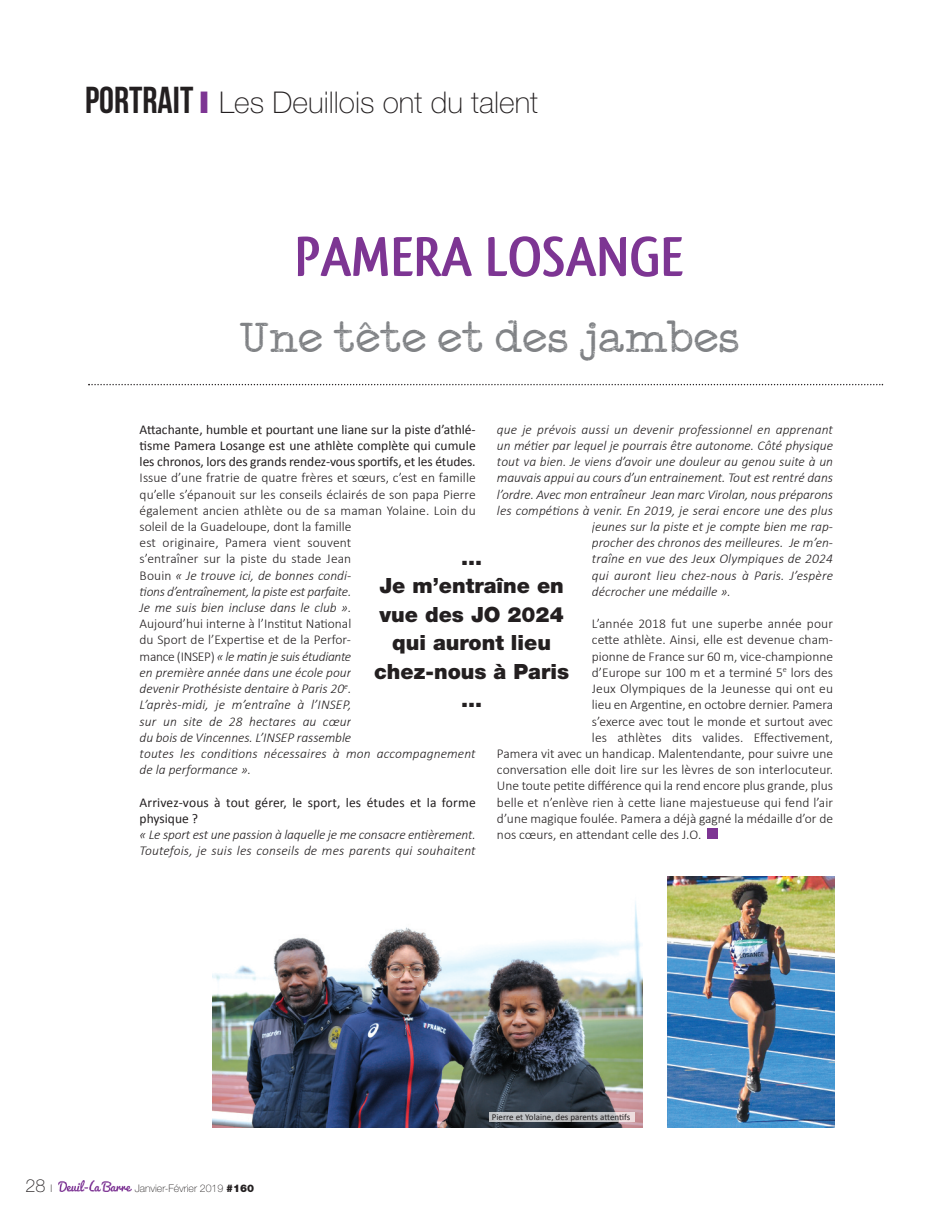
<style>
.page{position:relative;width:936px;height:1212px;background:#fff}
.page>*{position:absolute;margin:0;border:0;box-sizing:border-box;transform-origin:0 0}
.t1{font:700 58.5px "Qlassik";color:#7d3593}
.t2{font:45px "Typewriter Style";color:#808285}
.t3{font:100 30px "Helvetica Neue";color:#231f20}
.t4{font:900 21px/28.5px "Helvetica Neue";color:#231f20;text-align:center}
.t5{font:100 18px "Helvetica Neue";color:#231f20}
.t6{font:300 13.5px/16.2px "Calibri";color:#231f20}
.t7{font:italic 300 13.5px/16.2px "Calibri";color:#231f20}
.t8{font:13.5px/16.2px "Calibri";letter-spacing:-.005em;color:#231f20;text-align:justify}
.t9{font:100 10.5px "Helvetica Neue";color:#231f20}
.t10{font:9px "Calibri";color:#231f20}
.s1{font-family:"Bebas Neue";font-weight:400;font-size:37.5px}
.s2{font-weight:900;color:#7d3593}
.s3{font-style:italic}
.s4{font-style:normal}
.s5{font-size:10.5px}
.s6{font-weight:900}
</style>
<div class="page">
<svg style="left:88px;top:384px;width:795px;height:1px"></svg>
<div style="left:707px;top:829px;width:10px;height:10px;background:#7d3593"></div>
<img style="left:58px;top:1180px;width:74px;height:12px">
<img style="left:213px;top:901px;width:429px;height:226px">
<div style="left:489px;top:1112px;width:145px;height:10px;background:#fff;opacity:.7"></div>
<img style="left:667px;top:876px;width:167px;height:251px">
<h3 class="t3" style="left:85px;top:92px;width:454px"><span class="s1">PORTRAIT</span> <span class="s2">I</span> Les Deuillois ont du talent</h3>
<h1 class="t1" style="left:295px;top:223px;width:390px">PAMERA LOSANGE</h1>
<h2 class="t2" style="left:240px;top:314px;width:501px">Une tête et des jambes</h2>
<p class="t8" style="left:140px;top:422px;width:337px">Attachante, humble et pourtant une liane sur la piste d’athlé&shy;tisme Pamera Losange est une athlète complète qui cumule les chronos, lors des grands rendez-vous sportifs, et les études.</p>
<p class="t6" style="left:140px;top:471px;width:337px">Issue d’une fratrie de quatre frères et sœurs, c’est en famille qu’elle s’épanouit sur les conseils éclairés de son papa Pierre également ancien athlète ou de sa maman Yolaine. Loin du soleil de la Guadeloupe, dont la famille<br>est originaire, Pamera vient souvent<br>s’entraîner sur la piste du stade Jean<br>Bouin <span class="s3">« Je trouve ici, de bonnes condi-<br>tions d’entraînement, la piste est parfaite.<br>Je me suis bien incluse dans le club ».</span></p>
<p class="t7" style="left:140px;top:617px;width:337px"><span class="s4">Aujourd’hui interne à l’Institut National<br>du Sport de l’Expertise et de la Perfor-<br>mance (INSEP)</span> « le matin je suis étudiante<br>en première année dans une école pour<br>devenir Prothésiste dentaire à Paris 20<sup>e</sup>.<br>L’après-midi, je m’entraîne à l’INSEP,<br>sur un site de 28 hectares au cœur<br>du bois de Vincennes. L’INSEP rassemble<br>toutes les conditions nécessaires à mon accompagnement de la performance ».</p>
<p class="t8" style="left:140px;top:795px;width:337px">Arrivez-vous à tout gérer, le sport, les études et la forme physique ?</p>
<p class="t7" style="left:140px;top:827px;width:337px">« Le sport est une passion à laquelle je me consacre entièrement.<br>Toutefois, je suis les conseils de mes parents qui souhaitent</p>
<p class="t7" style="left:497px;top:422px;width:337px">que je prévois aussi un devenir professionnel en apprenant</p>
<p class="t7" style="left:497px;top:439px;width:337px">un métier par lequel je pourrais être autonome. Côté physique</p>
<p class="t7" style="left:497px;top:455px;width:337px">tout va bien. Je viens d’avoir une douleur au genou suite à un</p>
<p class="t7" style="left:497px;top:471px;width:337px">mauvais appui au cours d’un entrainement. Tout est rentré dans</p>
<p class="t7" style="left:497px;top:487px;width:337px">l’ordre. Avec mon entraîneur Jean marc Virolan, nous préparons</p>
<p class="t7" style="left:497px;top:503px;width:337px">les compétions à venir. En 2019, je serai encore une des plus</p>
<p class="t7" style="left:592px;top:520px;width:243px">jeunes sur la piste et je compte bien me rap-</p>
<p class="t7" style="left:592px;top:536px;width:243px">procher des chronos des meilleures. Je m’en-</p>
<p class="t7" style="left:592px;top:552px;width:243px">traîne en vue des Jeux Olympiques de 2024</p>
<p class="t7" style="left:592px;top:568px;width:243px">qui auront lieu chez-nous à Paris. J’espère</p>
<p class="t7" style="left:592px;top:584px;width:140px">décrocher une médaille ».</p>
<p class="t6" style="left:592px;top:617px;width:243px">L’année 2018 fut une superbe année pour</p>
<p class="t6" style="left:592px;top:633px;width:243px">cette athlète. Ainsi, elle est devenue cham-</p>
<p class="t6" style="left:592px;top:649px;width:243px">pionne de France sur 60 m, vice-championne</p>
<p class="t6" style="left:592px;top:665px;width:243px">d’Europe sur 100 m et a terminé 5<sup>e</sup> lors des</p>
<p class="t6" style="left:592px;top:682px;width:243px">Jeux Olympiques de la Jeunesse qui ont eu</p>
<p class="t6" style="left:592px;top:698px;width:243px">lieu en Argentine, en octobre dernier. Pamera</p>
<p class="t6" style="left:592px;top:714px;width:243px">s’exerce avec tout le monde et surtout avec</p>
<p class="t6" style="left:592px;top:730px;width:243px">les athlètes dits valides. Effectivement,</p>
<p class="t6" style="left:497px;top:746px;width:337px">Pamera vit avec un handicap. Malentendante, pour suivre une</p>
<p class="t6" style="left:497px;top:763px;width:337px">conversation elle doit lire sur les lèvres de son interlocuteur.</p>
<p class="t6" style="left:497px;top:779px;width:337px">Une toute petite différence qui la rend encore plus grande, plus</p>
<p class="t6" style="left:497px;top:795px;width:337px">belle et n’enlève rien à cette liane majestueuse qui fend l’air</p>
<p class="t6" style="left:497px;top:811px;width:337px">d’une magique foulée. Pamera a déjà gagné la médaille d’or de</p>
<p class="t6" style="left:497px;top:827px;width:206px">nos cœurs, en attendant celle des J.O.</p>
<h3 class="t4" style="left:374px;top:545px;width:196px">...<br>Je m’entraîne en vue des JO 2024 qui auront lieu chez-nous à Paris ...</h3>
<h3 class="t5" style="left:26px;top:1179px;width:28px">28 <span class="s5">I</span></h3>
<p class="t9" style="left:135px;top:1184px;width:121px">Janvier-Février 2019 <span class="s6">#160</span></p>
<p class="t10" style="left:492px;top:1113px;width:140px">Pierre et Yolaine, des parents attentifs</p>
</div>
